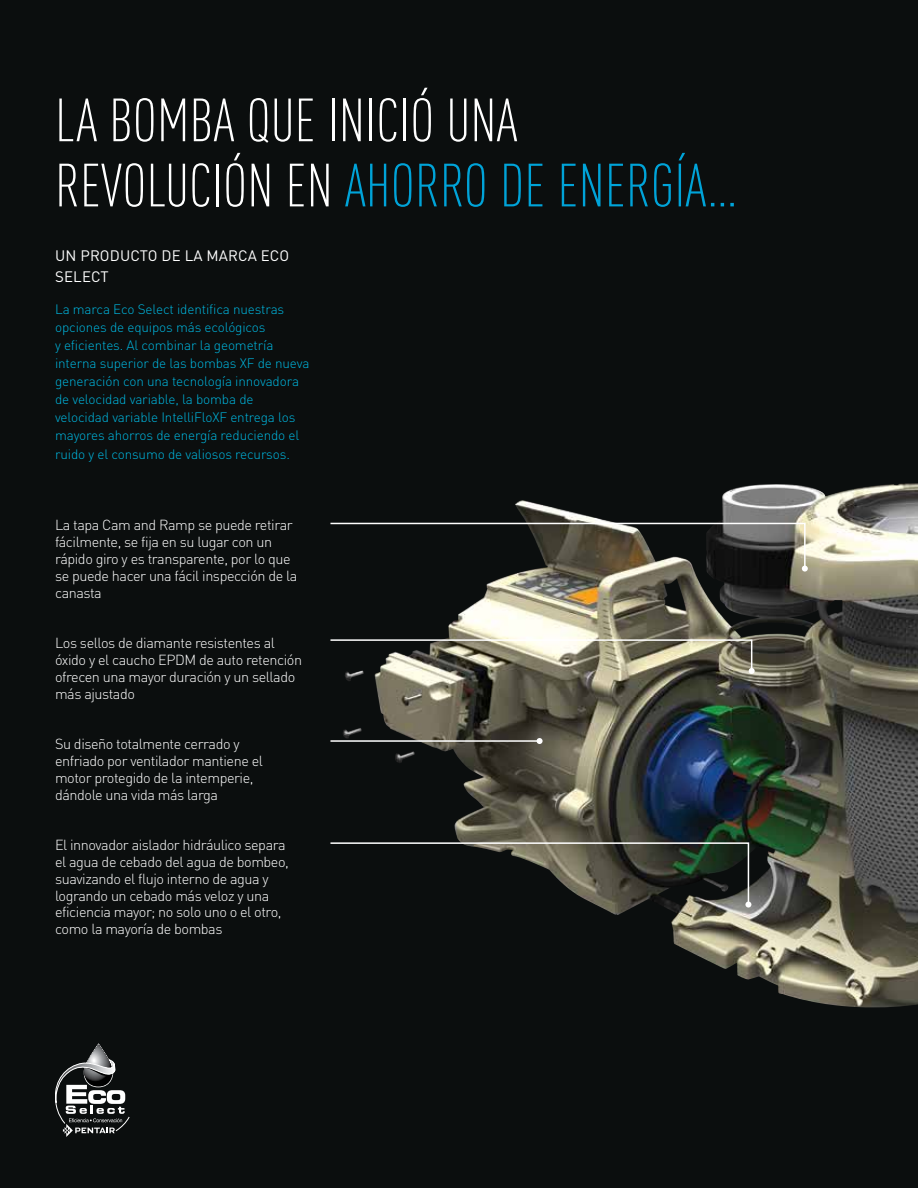
<style>
.page{position:relative;width:918px;height:1188px;background:#0b0e0e}
.page>*{position:absolute;margin:0;border:0;box-sizing:border-box;transform-origin:0 0}
.t1{font:300 condensed 60px/65.1px "DIN Pro";color:#fff}
.t2{font:15px/21px "DIN Pro";letter-spacing:.01em;color:#fff}
.t3{font:300 14.4px/16.8px "DIN Pro";letter-spacing:-.03em;color:#fff}
.t4{font:300 13.5px/18px "DIN Pro";letter-spacing:-.01em;color:#00b7e0}
.s1{color:#00a3d8}
</style>
<div class="page">
<svg style="left:55px;top:1043px;width:74px;height:94px"></svg>
<img style="left:374px;top:483px;width:527px;height:492px">
<svg style="left:330px;top:522px;width:478px;height:50px"></svg>
<hr style="left:330px;top:740px;width:210px;height:2px;background:#fff">
<svg style="left:537px;top:738px;width:6px;height:6px"></svg>
<svg style="left:330px;top:842px;width:421px;height:66px"></svg>
<svg style="left:330px;top:639px;width:425px;height:35px"></svg>
<h1 class="t1" style="left:55px;top:84px;width:684px">LA BOMBA QUE INICIÓ UNA<br>REVOLUCIÓN EN <span class="s1">AHORRO DE ENERGÍA…</span></h1>
<p class="t2" style="left:55px;top:244px;width:236px">UN PRODUCTO DE LA MARCA ECO<br>SELECT</p>
<p class="t4" style="left:55px;top:299px;width:256px">La marca Eco Select identifica nuestras opciones de equipos más ecológicos<br>y eficientes. Al combinar la geometría interna superior de las bombas XF de nueva generación con una tecnología innovadora de velocidad variable, la bomba de velocidad variable IntelliFloXF entrega los mayores ahorros de energía reduciendo el</p>
<p class="t4" style="left:55px;top:444px;width:236px">ruido y el consumo de valiosos recursos.</p>
<p class="t3" style="left:55px;top:515px;width:244px">La tapa Cam and Ramp se puede retirar fácilmente, se fija en su lugar con un rápido giro y es transparente, por lo que se puede hacer una fácil inspección de la canasta</p>
<p class="t3" style="left:55px;top:633px;width:249px">Los sellos de diamante resistentes al óxido y el caucho EPDM de auto retención ofrecen una mayor duración y un sellado más ajustado</p>
<p class="t3" style="left:55px;top:734px;width:209px">Su diseño totalmente cerrado y enfriado por ventilador mantiene el motor protegido de la intemperie, dándole una vida más larga</p>
<p class="t3" style="left:55px;top:835px;width:235px">El innovador aislador hidráulico separa el agua de cebado del agua de bombeo, suavizando el flujo interno de agua y logrando un cebado más veloz y una eficiencia mayor; no solo uno o el otro, como la mayoría de bombas</p>
</div>
